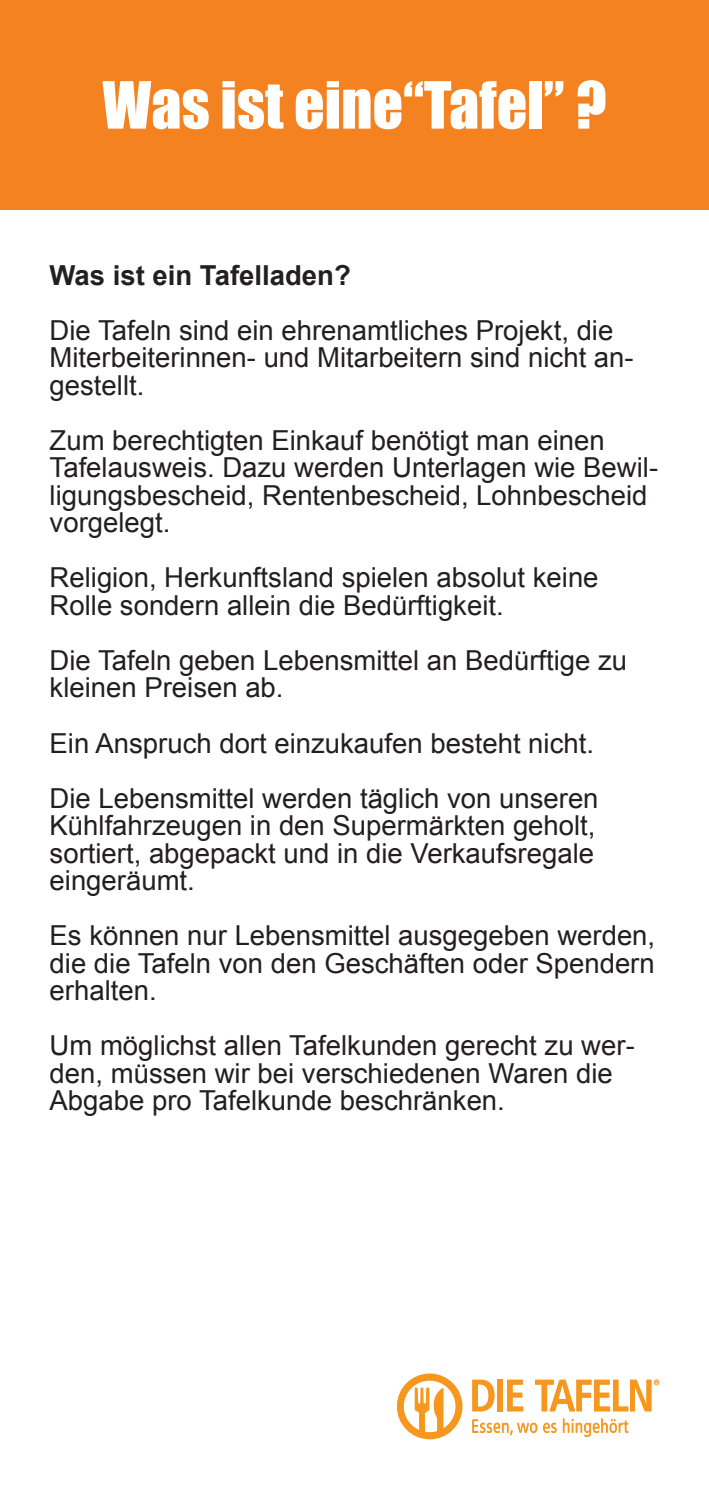
<style>
.page{position:relative;width:709px;height:1489px;background:#fff}
.page>*{position:absolute;margin:0;border:0;box-sizing:border-box;transform-origin:0 0}
.t1{font:60px "Impact";color:#fff}
.t2{font:27.5px/27.5px "Arial";color:#231f20}
.t3{font:700 27.5px "Arial";color:#231f20}
</style>
<div class="page">
<div style="left:497px;top:1379px;width:6px;height:32px;background:#f7971d"></div>
<div style="left:0;top:0;width:709px;height:210px;background:#f58220"></div>
<svg style="left:397px;top:1373px;width:65px;height:66px"></svg>
<svg style="left:472px;top:1379px;width:22px;height:32px"></svg>
<svg style="left:507px;top:1379px;width:16px;height:32px"></svg>
<svg style="left:530px;top:1422px;width:7px;height:10px"></svg>
<svg style="left:472px;top:1419px;width:63px;height:15px"></svg>
<svg style="left:543px;top:1422px;width:13px;height:10px"></svg>
<svg style="left:563px;top:1418px;width:65px;height:18px"></svg>
<svg style="left:535px;top:1379px;width:124px;height:32px"></svg>
<h1 class="t1" style="left:102px;top:58px;width:505px">Was ist eine“Tafel” ?</h1>
<p class="t3" style="left:50px;top:257px;width:303px">Was ist ein Tafelladen?</p>
<p class="t2" style="left:50px;top:316px;width:585px">Die Tafeln sind ein ehrenamtliches Projekt, die<br>Miterbeiterinnen- und Mitarbeitern sind nicht an&shy;gestellt.</p>
<p class="t2" style="left:50px;top:426px;width:610px">Zum berechtigten Einkauf benötigt man einen Tafelausweis. Dazu werden Unterlagen wie Bewil&shy;ligungsbescheid, Rentenbescheid, Lohnbescheid vorgelegt.</p>
<p class="t2" style="left:50px;top:564px;width:550px">Religion, Herkunftsland spielen absolut keine<br>Rolle sondern allein die Bedürftigkeit.</p>
<p class="t2" style="left:50px;top:646px;width:579px">Die Tafeln geben Lebensmittel an Bedürftige zu kleinen Preisen ab.</p>
<p class="t2" style="left:50px;top:715px;width:550px;line-height:55px">Ein Anspruch dort einzukaufen besteht nicht.<br>Die Lebensmittel werden täglich von unseren</p>
<p class="t2" style="left:50px;top:811px;width:547px;text-align:justify">Kühlfahrzeugen in den Supermärkten geholt, sortiert, abgepackt und in die Verkaufsregale eingeräumt.</p>
<p class="t2" style="left:50px;top:921px;width:607px;text-align:justify">Es können nur Lebensmittel ausgegeben werden, die die Tafeln von den Geschäften oder Spendern erhalten.</p>
<p class="t2" style="left:50px;top:1031px;width:586px">Um möglichst allen Tafelkunden gerecht zu wer&shy;den, müssen wir bei verschiedenen Waren die<br>Abgabe pro Tafelkunde beschränken.</p>
</div>
